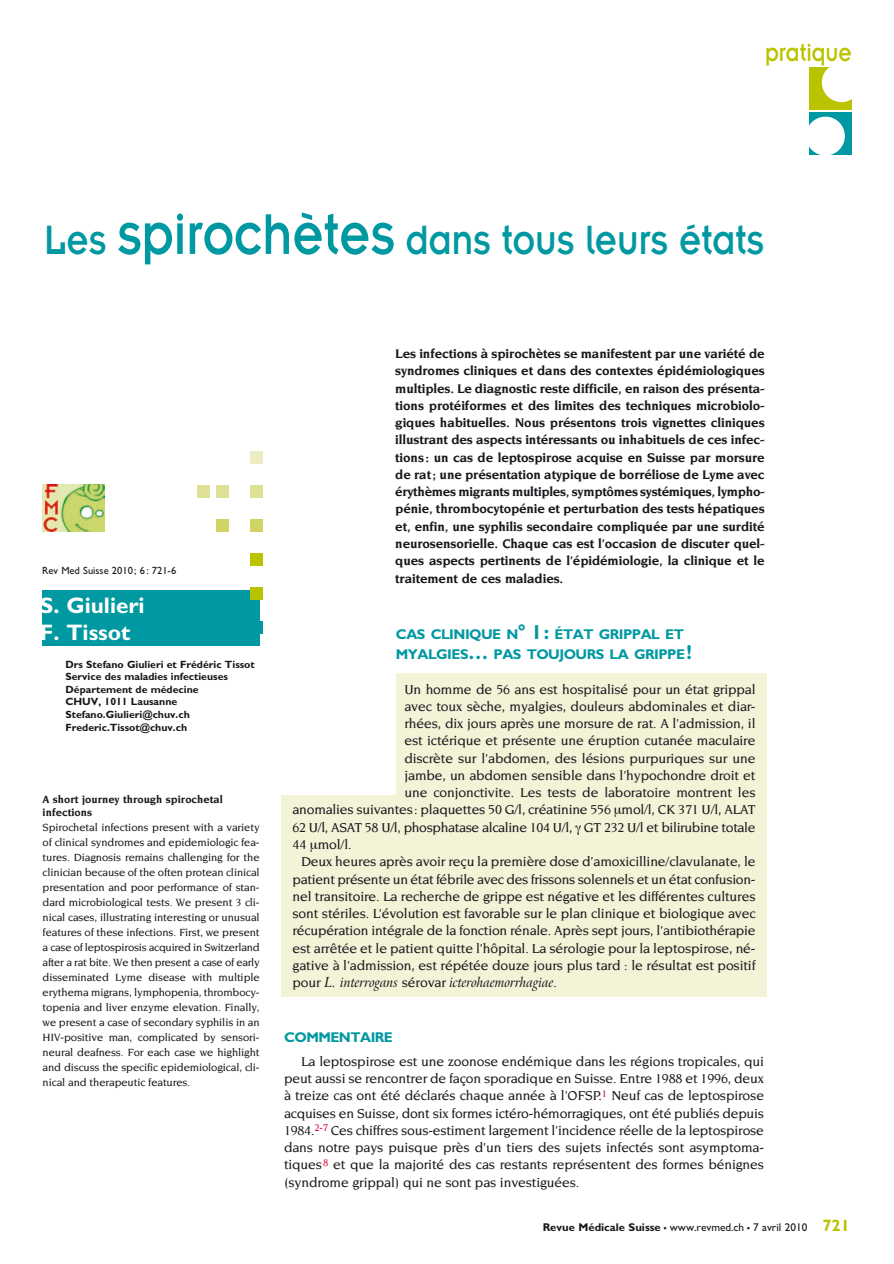
<style>
.page{position:relative;width:894px;height:1264px;background:#fff}
.page>*{position:absolute;margin:0;border:0;box-sizing:border-box;transform-origin:0 0}
.t1{font:45px "Insignia";color:#0098a1;scale:.83 1}
.t2{font:27px "Insignia";color:#bac300;scale:.83 1}
.t3{font:700 22.5px/27px "Gill Sans";color:#fff}
.t4{font:700 14.1px/19.5px "Gill Sans";letter-spacing:-.035em;color:#0098a1}
.t5{font:500 13.95px/17.2px "Novarese";letter-spacing:-.01em;color:#1a171c;text-align:justify}
.t6{font:italic 13.95px "Arrus BT";letter-spacing:-.01em;color:#1a171c;scale:.95 1}
.t7{font:700 13.5px/17.2px "Novarese";letter-spacing:-.01em;color:#1a171c;text-align:justify}
.t8{font:500 11.25px/15px "Novarese";letter-spacing:-.01em;color:#1a171c;text-align:justify}
.t9{font:11.25px "Gill Sans";color:#1a171c}
.t10{font:700 11.25px/12.8px "Novarese";color:#1a171c}
.t11{font:700 10.5px/12.6px "Gill Sans";color:#1a171c}
.t12{font:10.5px "Gill Sans";color:#1a171c}
.s1{font-size:63px}
.s2{font-size:20.25px}
.s3{font-family:"Novarese";font-weight:500;font-style:normal}
.s4{font-weight:700}
.s5{font-weight:700;font-size:16.5px}
.s6{font-weight:700;font-size:16.5px;color:#bac300}
</style>
<div class="page">
<div style="left:281px;top:673px;width:484px;height:323px;background:#f2f3d7"></div>
<div style="left:43px;top:590px;width:216px;height:55px;background:#0098a1"></div>
<div style="left:250px;top:450px;width:13px;height:13px;background:#ecedc3"></div>
<div style="left:250px;top:484px;width:13px;height:13px;background:#dee096"></div>
<div style="left:250px;top:518px;width:13px;height:13px;background:#d0d465"></div>
<div style="left:216px;top:484px;width:13px;height:13px;background:#dee096"></div>
<div style="left:216px;top:518px;width:13px;height:13px;background:#d0d465"></div>
<div style="left:197px;top:484px;width:13px;height:13px;background:#dee096"></div>
<div style="left:250px;top:552px;width:13px;height:13px;background:#bac300"></div>
<div style="left:250px;top:586px;width:13px;height:13px;background:#bac300"></div>
<div style="left:250px;top:620px;width:13px;height:13px;background:#0098a1"></div>
<div style="left:808px;top:67px;width:42px;height:42px;background:#bac300"></div>
<div style="left:821px;top:63px;width:39px;height:39px;background:#fff;border-radius:50%"></div>
<div style="left:808px;top:112px;width:42px;height:42px;background:#0098a1"></div>
<div style="left:805px;top:117px;width:39px;height:38px;background:#fff;border-radius:50%"></div>
<img style="left:43px;top:484px;width:61px;height:47px">
<div style="left:281px;top:633px;width:115px;height:161px;background:#fff"></div>
<h2 class="t2" style="left:764px;top:39px;width:106px">pratique</h2>
<h1 class="t1" style="left:44px;top:217px;width:868px">Les <span class="s1">spirochètes</span> dans tous leurs états</h1>
<p class="t12" style="left:42px;top:564px;width:135px">Rev Med Suisse 2010; 6: 721-6</p>
<h3 class="t3" style="left:40px;top:591px;width:106px">S. Giulieri<br>F. Tissot</h3>
<p class="t11" style="left:65px;top:657px;width:191px">Drs Stefano Giulieri et Frédéric Tissot<br>Service des maladies infectieuses<br>Département de médecine<br>CHUV, 1011 Lausanne<br>Stefano.Giulieri@chuv.ch<br>Frederic.Tissot@chuv.ch</p>
<p class="t10" style="left:43px;top:793px;width:182px">A short journey through spirochetal infections</p>
<p class="t8" style="left:43px;top:819px;width:218px">Spirochetal infections present with a variety of clinical syndromes and epidemiologic fea&shy;tures. Diagnosis remains challenging for the clinician because of the often protean clinical presentation and poor performance of stan&shy;dard microbiological tests. We present 3 cli&shy;nical cases, illustrating interesting or unusual features of these infections. First, we present a case of leptospirosis acquired in Switzerland after a rat bite. We then present a case of early disseminated Lyme disease with multiple erythema migrans, lymphopenia, thrombocy&shy;topenia and liver enzyme elevation. Finally, we present a case of secondary syphilis in an HIV-positive man, complicated by sensori&shy;neural deafness. For each case we highlight and discuss the specific epidemiological, cli&shy;nical and therapeutic features.</p>
<p class="t7" style="left:395px;top:345px;width:371px">Les infections à spirochètes se manifestent par une variété de syndromes cliniques et dans des contextes épidémiologiques multiples. Le diagnostic reste difficile, en raison des présenta&shy;tions protéiformes et des limites des techniques microbiolo&shy;giques habituelles. Nous présentons trois vignettes cliniques illustrant des aspects intéressants ou inhabituels de ces infec&shy;tions: un cas de leptospirose acquise en Suisse par morsure de rat; une présentation atypique de borréliose de Lyme avec érythèmes migrants multiples, symptômes systémiques, lympho&shy;pénie, thrombocytopénie et perturbation des tests hépatiques et, enfin, une syphilis secondaire compliquée par une surdité neurosensorielle. Chaque cas est l’occasion de discuter quel&shy;ques aspects pertinents de l’épidémiologie, la clinique et le traitement de ces maladies.</p>
<p class="t4" style="left:396px;top:624px;width:297px">CAS CLINIQUE N<span class="s2">° 1:</span> ÉTAT GRIPPAL ET<br>MYALGIES<span class="s2">…</span> PAS TOUJOURS LA GRIPPE<span class="s2">!</span></p>
<p class="t5" style="left:404px;top:680px;width:352px">Un homme de 56 ans est hospitalisé pour un état grippal</p>
<p class="t5" style="left:404px;top:697px;width:352px">avec toux sèche, myalgies, douleurs abdominales et diar-</p>
<p class="t5" style="left:404px;top:714px;width:352px">rhées, dix jours après une morsure de rat. A l’admission, il</p>
<p class="t5" style="left:404px;top:732px;width:352px">est ictérique et présente une éruption cutanée maculaire</p>
<p class="t5" style="left:404px;top:749px;width:352px">discrète sur l’abdomen, des lésions purpuriques sur une</p>
<p class="t5" style="left:404px;top:766px;width:352px">jambe, un abdomen sensible dans l’hypochondre droit et</p>
<p class="t5" style="left:404px;top:783px;width:352px">une conjonctivite. Les tests de laboratoire montrent les</p>
<p class="t5" style="left:292px;top:801px;width:464px">anomalies suivantes: plaquettes 50 G/l, créatinine 556 mol/l, CK 371 U/l, ALAT</p>
<p class="t5" style="left:292px;top:818px;width:464px">62 U/l, ASAT 58 U/l, phosphatase alcaline 104 U/l, GT 232 U/l et bilirubine totale</p>
<p class="t5" style="left:292px;top:835px;width:60px">44 mol/l.</p>
<p class="t5" style="left:301px;top:852px;width:456px">Deux heures après avoir reçu la première dose d’amoxicilline/clavulanate, le</p>
<p class="t5" style="left:292px;top:870px;width:464px">patient présente un état fébrile avec des frissons solennels et un état confusion-</p>
<p class="t5" style="left:292px;top:887px;width:464px">nel transitoire. La recherche de grippe est négative et les différentes cultures</p>
<p class="t5" style="left:292px;top:904px;width:464px">sont stériles. L’évolution est favorable sur le plan clinique et biologique avec</p>
<p class="t5" style="left:292px;top:921px;width:464px">récupération intégrale de la fonction rénale. Après sept jours, l’antibiothérapie</p>
<p class="t5" style="left:292px;top:939px;width:464px">est arrêtée et le patient quitte l’hôpital. La sérologie pour la leptospirose, né-</p>
<p class="t5" style="left:292px;top:956px;width:464px">gative à l’admission, est répétée douze jours plus tard : le résultat est positif</p>
<p class="t6" style="left:292px;top:973px;width:279px"><span class="s3">pour</span> L. interrogans <span class="s3">sérovar</span> icterohaemorrhagiae<span class="s3">.</span></p>
<p class="t4" style="left:284px;top:1027px;width:110px">COMMENTAIRE</p>
<p class="t5" style="left:284px;top:1052px;width:481px;text-indent:17px">La leptospirose est une zoonose endémique dans les régions tropicales, qui peut aussi se rencontrer de façon sporadique en Suisse. Entre 1988 et 1996, deux à treize cas ont été déclarés chaque année à l’OFSP.<sup>1</sup> Neuf cas de leptospirose acquises en Suisse, dont six formes ictéro-hémorragiques, ont été publiés depuis 1984.<sup>2-7</sup> Ces chiffres sous-estiment largement l’incidence réelle de la leptospirose dans notre pays puisque près d’un tiers des sujets infectés sont asymptoma&shy;tiques<sup>8</sup> et que la majorité des cas restants représentent des formes bénignes (syndrome grippal) qui ne sont pas investiguées.</p>
<p class="t9" style="left:542px;top:1220px;width:308px"><span class="s4">Revue Médicale Suisse</span> <span class="s5">–</span> www.revmed.ch <span class="s5">–</span> 7 avril 2010 <span class="s6">721</span></p>
</div>
